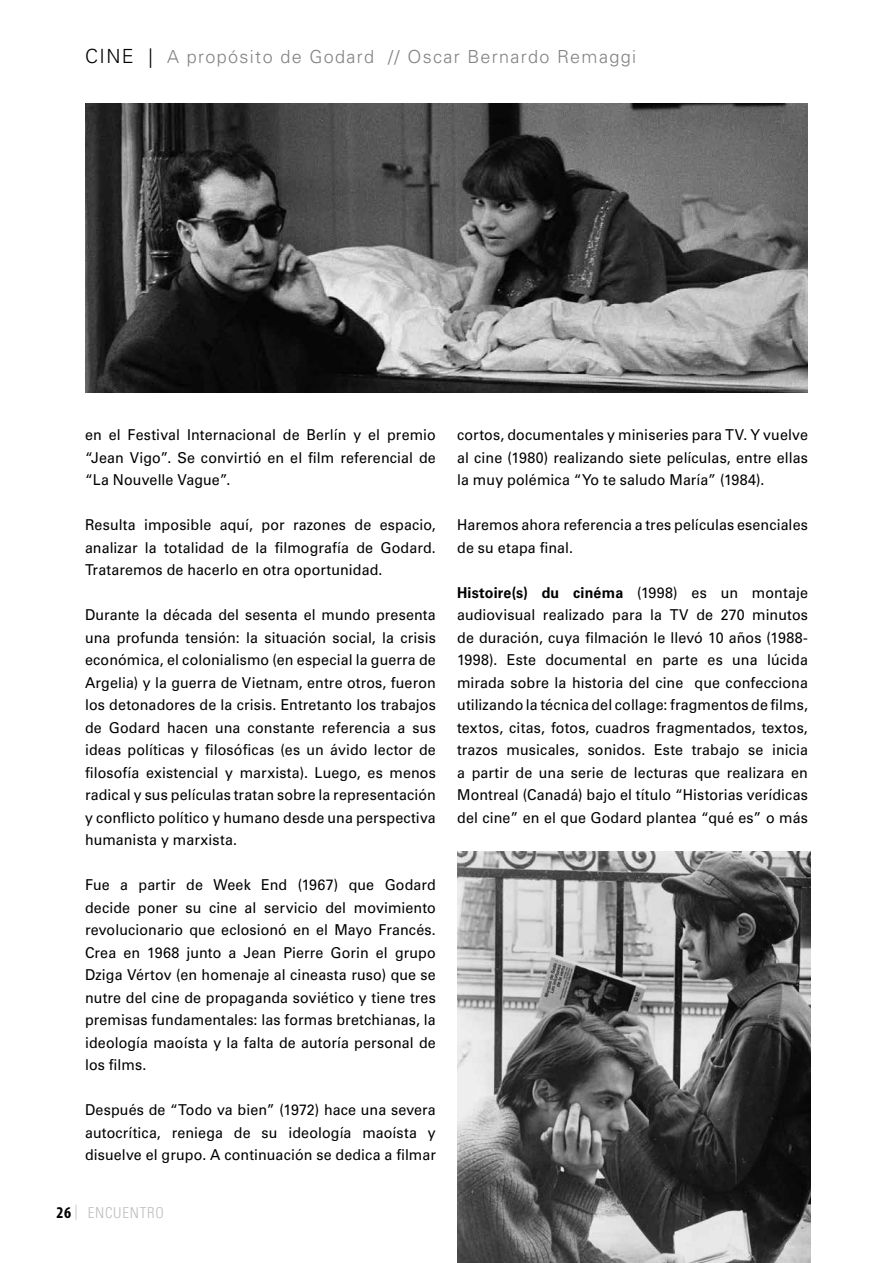
<style>
.page{position:relative;width:893px;height:1263px;background:#fff}
.page>*{position:absolute;margin:0;border:0;box-sizing:border-box;transform-origin:0 0}
.t1{font:300 18px "Univers LT Std";letter-spacing:.075em;color:#808285}
.t2{font:15px/22.5px "Univers LT Std";letter-spacing:.005em;color:#000;text-align:justify;scale:.95 1}
.t3{font:300 condensed 15px "Univers LT Std";letter-spacing:.05em;color:#bcbec0}
.s1{font-size:19.5px;color:#000}
.s2{font-family:"Myriad Pro";font-weight:700;font-size:16.5px;color:#000}
.s3{font-weight:700}
</style>
<div class="page">
<img style="left:85px;top:104px;width:723px;height:289px">
<img style="left:457px;top:851px;width:353px;height:412px">
<p class="t1" style="left:85px;top:46px;width:552px"><span class="s1">CINE |</span> A propósito de Godard // Oscar Bernardo Remaggi</p>
<p class="t2" style="left:85px;top:424px;width:371px">en el Festival Internacional de Berlín y el premio “Jean Vigo”. Se convirtió en el film referencial de “La Nouvelle Vague”.</p>
<p class="t2" style="left:85px;top:514px;width:371px">Resulta imposible aquí, por razones de espacio, analizar la totalidad de la filmografía de Godard.<br>Trataremos de hacerlo en otra oportunidad.</p>
<p class="t2" style="left:85px;top:604px;width:371px">Durante la década del sesenta el mundo presenta una profunda tensión: la situación social, la crisis económica, el colonialismo (en especial la guerra de Argelia) y la guerra de Vietnam, entre otros, fueron los detonadores de la crisis. Entretanto los trabajos de Godard hacen una constante referencia a sus ideas políticas y filosóficas (es un ávido lector de filosofía existencial y marxista). Luego, es menos radical y sus películas tratan sobre la representación y conflicto político y humano desde una perspectiva humanista y marxista.</p>
<p class="t2" style="left:85px;top:874px;width:371px">Fue a partir de Week End (1967) que Godard decide poner su cine al servicio del movimiento revolucionario que eclosionó en el Mayo Francés.<br>Crea en 1968 junto a Jean Pierre Gorin el grupo Dziga Vértov (en homenaje al cineasta ruso) que se nutre del cine de propaganda soviético y tiene tres premisas fundamentales: las formas bretchianas, la ideología maoísta y la falta de autoría personal de los films.</p>
<p class="t2" style="left:85px;top:1099px;width:371px">Después de “Todo va bien” (1972) hace una severa autocrítica, reniega de su ideología maoísta y disuelve el grupo. A continuación se dedica a filmar</p>
<p class="t3" style="left:56px;top:1203px;width:109px"><span class="s2">26</span> | ENCUENTRO</p>
<p class="t2" style="left:457px;top:424px;width:371px">cortos, documentales y miniseries para TV. Y vuelve al cine (1980) realizando siete películas, entre ellas la muy polémica “Yo te saludo María” (1984).</p>
<p class="t2" style="left:457px;top:514px;width:371px">Haremos ahora referencia a tres películas esenciales de su etapa final.</p>
<p class="t2" style="left:457px;top:581px;width:371px"><span class="s3">Histoire(s) du cinéma</span> (1998) es un montaje audiovisual realizado para la TV de 270 minutos de duración, cuya filmación le llevó 10 años (1988- 1998). Este documental en parte es una lúcida mirada sobre la historia del cine que confecciona utilizando la técnica del collage: fragmentos de films, textos, citas, fotos, cuadros fragmentados, textos, trazos musicales, sonidos. Este trabajo se inicia a partir de una serie de lecturas que realizara en Montreal (Canadá) bajo el título “Historias verídicas del cine” en el que Godard plantea “qué es” o más</p>
</div>
